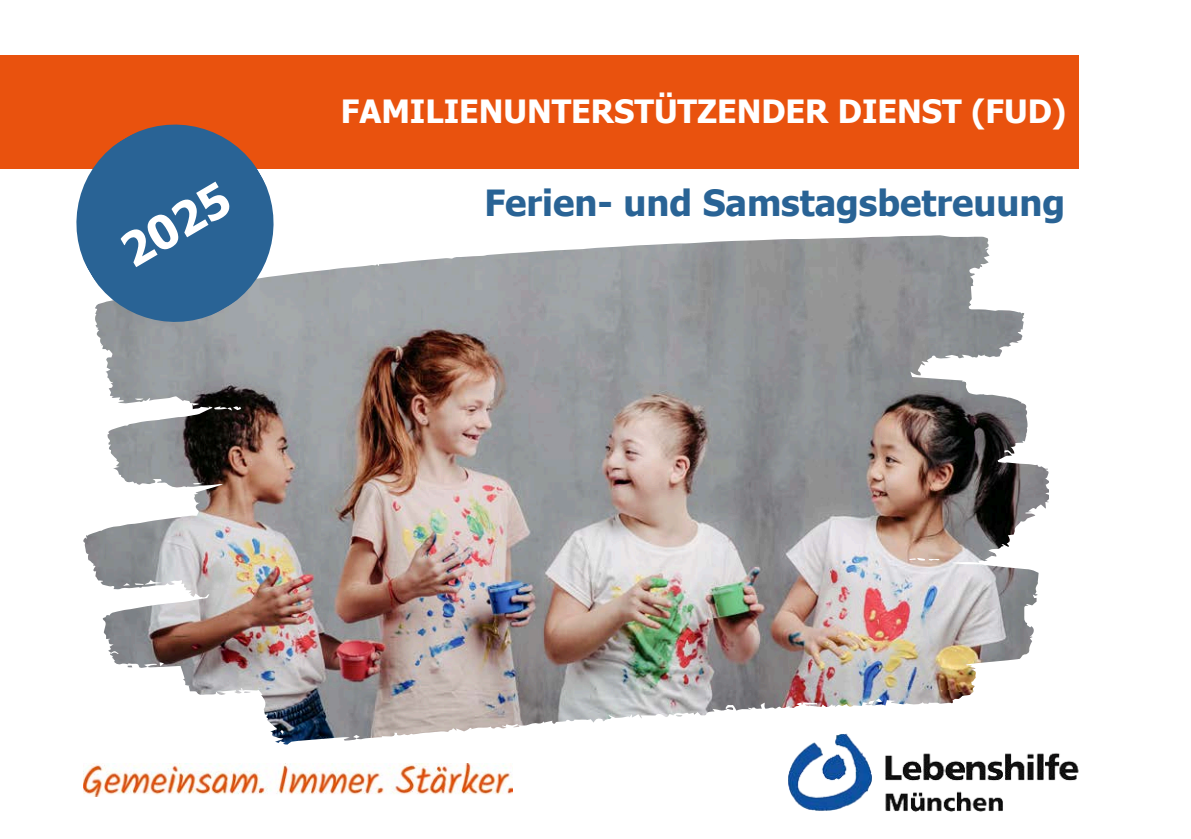
<style>
.page{position:relative;width:1191px;height:839px;background:#fff}
.page>*{position:absolute;margin:0;border:0;box-sizing:border-box;transform-origin:0 0}
.t1{font:700 46.4px "Tahoma";color:#fff}
.t2{font:700 36px "Tahoma";color:#296395}
.t3{font:700 32px "Tahoma";color:#fff}
</style>
<div class="page">
<img style="left:83px;top:55px;width:996px;height:742px">
<div style="left:0;top:55px;width:1078px;height:114px;background:#e9520e"></div>
<img style="left:910px;top:263px;width:139px;height:221px">
<img style="left:787px;top:732px;width:292px;height:80px">
<svg style="left:76px;top:124px;width:212px;height:212px;fill:#296395"></svg>
<img style="left:84px;top:763px;width:429px;height:33px">
<p class="t3" style="left:341px;top:91px;width:727px">FAMILIENUNTERSTÜTZENDER DIENST (FUD)</p>
<p class="t1" style="left:110px;top:228px;width:119px;rotate:-30deg">2025</p>
<p class="t2" style="left:484px;top:180px;width:582px">Ferien- und Samstagsbetreuung</p>
</div>
